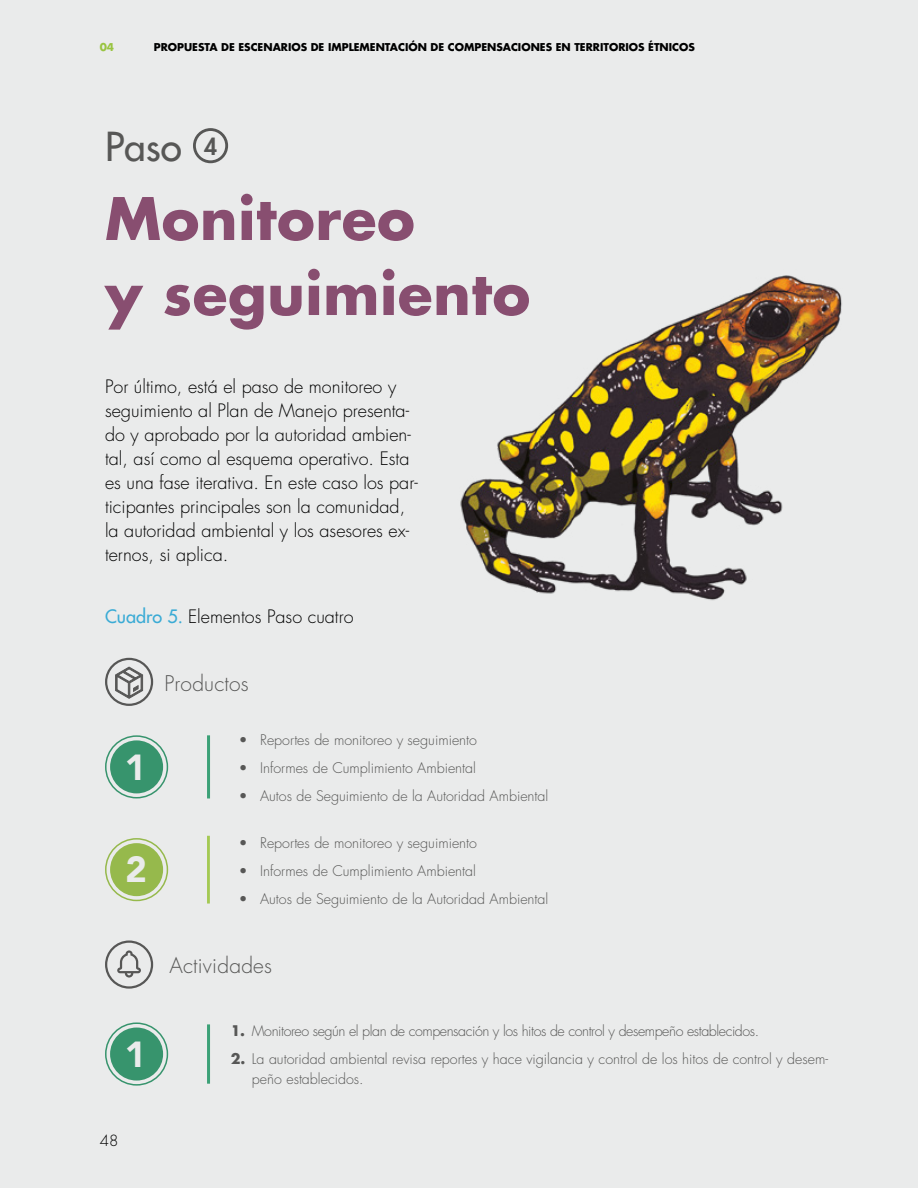
<style>
.page{position:relative;width:918px;height:1188px;background:#eaebeb}
.page>*{position:absolute;margin:0;border:0;box-sizing:border-box;transform-origin:0 0}
.t1{font:700 57px/75px "Futura Std";letter-spacing:.01em;color:#884e70}
.t2{font:500 38.85px "Futura Std";color:#575756}
.t3{font:900 36.15px "Avenir";color:#fff}
.t4{font:300 21px "Futura Std";letter-spacing:.01em;color:#575756}
.t5{font:300 18px/24px "Futura Std";color:#000}
.t6{font:300 15px "Futura Std";color:#000}
.t7{font:300 14.25px/19.5px "Futura Std";color:#575756}
.t8{font:300 14.25px "Futura Std";letter-spacing:-.03em;color:#575756}
.t9{font:700 10.5px "Futura Std";color:#000}
.t10{font:700 10.5px "Futura Std";color:#99c441}
.s1{font-weight:500;color:#3babd5}
.s2{font-weight:700}
</style>
<div class="page">
<div style="left:193px;top:128px;width:35px;height:35px;border:3px solid #575756;border-radius:50%"></div>
<img style="left:460px;top:275px;width:382px;height:326px">
<div style="left:105px;top:658px;width:48px;height:48px;border:2px solid #575756;border-radius:50%"></div>
<svg style="left:115px;top:666px;width:28px;height:33px"></svg>
<div style="left:110px;top:740px;width:53px;height:53px;background:#37946d;border-radius:50%"></div>
<div style="left:105px;top:735px;width:63px;height:63px;border:2px solid #3ca177;border-radius:50%"></div>
<hr style="left:207px;top:735px;width:3px;height:63px;background:#3ca177">
<div style="left:110px;top:843px;width:53px;height:53px;background:#96b94c;border-radius:50%"></div>
<div style="left:105px;top:838px;width:63px;height:63px;border:2px solid #a4c953;border-radius:50%"></div>
<hr style="left:207px;top:836px;width:3px;height:68px;background:#a4c953">
<div style="left:110px;top:1028px;width:53px;height:53px;background:#37946d;border-radius:50%"></div>
<div style="left:105px;top:1022px;width:63px;height:64px;border:2px solid #3ca177;border-radius:50%"></div>
<hr style="left:207px;top:1024px;width:3px;height:60px;background:#3ca177">
<div style="left:105px;top:940px;width:48px;height:49px;border:2px solid #575756;border-radius:50%"></div>
<svg style="left:117px;top:950px;width:24px;height:28px"></svg>
<p class="t10" style="left:100px;top:40px;width:16px">04</p>
<p class="t9" style="left:154px;top:40px;width:543px">PROPUESTA DE ESCENARIOS DE IMPLEMENTACIÓN DE COMPENSACIONES EN TERRITORIOS ÉTNICOS</p>
<h2 class="t2" style="left:105px;top:122px;width:114px">Paso <sup>4</sup></h2>
<h1 class="t1" style="left:105px;top:180px;width:427px">Monitoreo<br>y seguimiento</h1>
<p class="t5" style="left:105px;top:375px;width:314px">Por último, está el paso de monitoreo y seguimiento al Plan de Manejo presenta&shy;do y aprobado por la autoridad ambien&shy;tal, así como al esquema operativo. Esta es una fase iterativa. En este caso los par&shy;ticipantes principales son la comunidad, la autoridad ambiental y los asesores ex&shy;ternos, si aplica.</p>
<p class="t5" style="left:105px;top:605px;width:250px"><span class="s1">Cuadro 5.</span> Elementos Paso cuatro</p>
<h3 class="t3" style="left:125px;top:736px;width:23px">1</h3>
<h3 class="t3" style="left:125px;top:839px;width:23px">2</h3>
<h3 class="t3" style="left:125px;top:1023px;width:23px">1</h3>
<p class="t6" style="left:100px;top:1131px;width:20px">48</p>
<h3 class="t4" style="left:164px;top:670px;width:86px">Productos</h3>
<p class="t7" style="left:239px;top:730px;width:240px">• Reportes de monitoreo y seguimiento</p>
<p class="t7" style="left:239px;top:758px;width:239px">• Informes de Cumplimiento Ambiental</p>
<p class="t7" style="left:239px;top:786px;width:311px">• Autos de Seguimiento de la Autoridad Ambiental</p>
<p class="t7" style="left:239px;top:833px;width:240px">• Reportes de monitoreo y seguimiento</p>
<p class="t7" style="left:239px;top:861px;width:239px">• Informes de Cumplimiento Ambiental</p>
<p class="t7" style="left:239px;top:889px;width:311px">• Autos de Seguimiento de la Autoridad Ambiental</p>
<h3 class="t4" style="left:169px;top:953px;width:104px">Actividades</h3>
<p class="t8" style="left:231px;top:1022px;width:530px"><span class="s2">1.</span> Monitoreo según el plan de compensación y los hitos de control y desempeño establecidos.</p>
<p class="t7" style="left:252px;top:1050px;width:578px;text-indent:-21px"><span class="s2">2.</span> La autoridad ambiental revisa reportes y hace vigilancia y control de los hitos de control y desem&shy;peño establecidos.</p>
</div>
